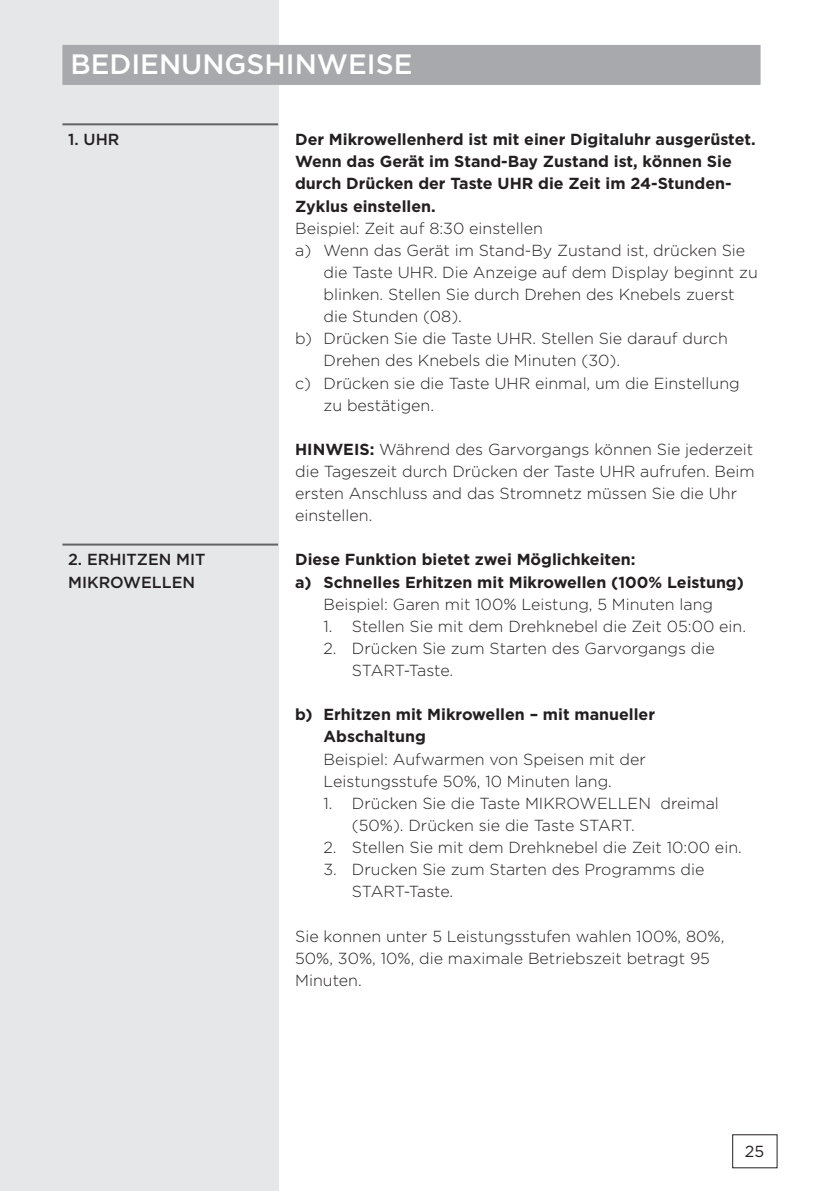
<style>
.page{position:relative;width:823px;height:1191px;background:#fff}
.page>*{position:absolute;margin:0;border:0;box-sizing:border-box;transform-origin:0 0}
.t1{font:500 28px "Gotham";color:#fff}
.t2{font:300 16px/22.2px "Gotham";color:#231f20}
.t3{font:700 16px/22.2px "Gotham";color:#231f20}
.t4{font:500 16px/22.2px "Gotham";color:#231f20}
.t5{font:16px "Gotham";color:#231f20}
.s1{font-weight:700}
</style>
<div class="page">
<div style="left:0;top:0;width:278px;height:1191px;background:#e6e7e9"></div>
<hr style="left:62px;top:543px;width:216px;height:2px;background:#636366">
<hr style="left:62px;top:123px;width:216px;height:2px;background:#636366">
<div style="left:62px;top:45px;width:698px;height:40px;background:#a8a9ad"></div>
<h1 class="t1" style="left:70px;top:45px;width:343px">BEDI ENUNGSHI NWEISE</h1>
<p class="t4" style="left:68px;top:128px;width:51px">1. UHR</p>
<p class="t4" style="left:68px;top:548px;width:138px">2. ERHITZEN M IT<br>MIKROWELLEN</p>
<p class="t3" style="left:295px;top:128px;width:462px">Der Mikrowellenherd ist mit einer Digitaluhr ausgerüstet.<br>Wenn das Gerät im Stand-Bay Zustand ist, können Sie durch Drücken der Taste UHR die Zeit im 24-Stunden-Zyklus einstellen.</p>
<p class="t2" style="left:295px;top:216px;width:249px">Beispiel: Zeit auf 8:30 einstellen</p>
<p class="t2" style="left:295px;top:239px;width:451px">a) Wenn das Gerät im Stand-By Zustand ist, drücken Sie</p>
<p class="t2" style="left:323px;top:261px;width:435px">die Taste UHR. Die Anzeige auf dem Display beginnt zu</p>
<p class="t2" style="left:323px;top:283px;width:412px">blinken. Stellen Sie durch Drehen des Knebels zuerst</p>
<p class="t2" style="left:323px;top:305px;width:140px">die Stunden (08).</p>
<p class="t2" style="left:295px;top:327px;width:434px">b) Drücken Sie die Taste UHR. Stellen Sie darauf durch</p>
<p class="t2" style="left:323px;top:349px;width:298px">Drehen des Knebels die Minuten (30).</p>
<p class="t2" style="left:295px;top:371px;width:446px">c) Drücken sie die Taste UHR einmal, um die Einstellung</p>
<p class="t2" style="left:323px;top:393px;width:112px">zu bestätigen.</p>
<p class="t2" style="left:295px;top:438px;width:461px"><span class="s1">HINWEIS:</span> Während des Garvorgangs können Sie jederzeit die Tageszeit durch Drücken der Taste UHR aufrufen. Beim ersten Anschluss and das Stromnetz müssen Sie die Uhr einstellen.</p>
<p class="t3" style="left:295px;top:548px;width:450px">Diese Funktion bietet zwei Möglichkeiten:<br>a) Schnelles Erhitzen mit Mikrowellen (100% Leistung)</p>
<p class="t2" style="left:323px;top:592px;width:391px">Beispiel: Garen mit 100% Leistung, 5 Minuten lang</p>
<p class="t2" style="left:323px;top:614px;width:424px">1. Stellen Sie mit dem Drehknebel die Zeit 05:00 ein.</p>
<p class="t2" style="left:352px;top:637px;width:364px;text-indent:-28px">2. Drücken Sie zum Starten des Garvorgangs die<br>START-Taste.</p>
<p class="t3" style="left:323px;top:703px;width:333px;text-indent:-28px">b) Erhitzen mit Mikrowellen – mit manueller<br>Abschaltung</p>
<p class="t2" style="left:323px;top:747px;width:324px">Beispiel: Aufwarmen von Speisen mit der<br>Leistungsstufe 50%, 10 Minuten lang.</p>
<p class="t2" style="left:352px;top:791px;width:368px;text-indent:-28px">1. Drücken Sie die Taste MIKROWELLEN dreimal (50%). Drücken sie die Taste START.</p>
<p class="t2" style="left:323px;top:836px;width:419px">2. Stellen Sie mit dem Drehknebel die Zeit 10:00 ein.</p>
<p class="t2" style="left:352px;top:858px;width:354px;text-indent:-28px">3. Drucken Sie zum Starten des Programms die<br>START-Taste.</p>
<p class="t2" style="left:295px;top:924px;width:430px">Sie konnen unter 5 Leistungsstufen wahlen 100%, 80%,<br>50%, 30%, 10%, die maximale Betriebszeit betragt 95<br>Minuten.</p>
<p class="t5" style="left:744px;top:1140px;width:21px">25</p>
</div>
